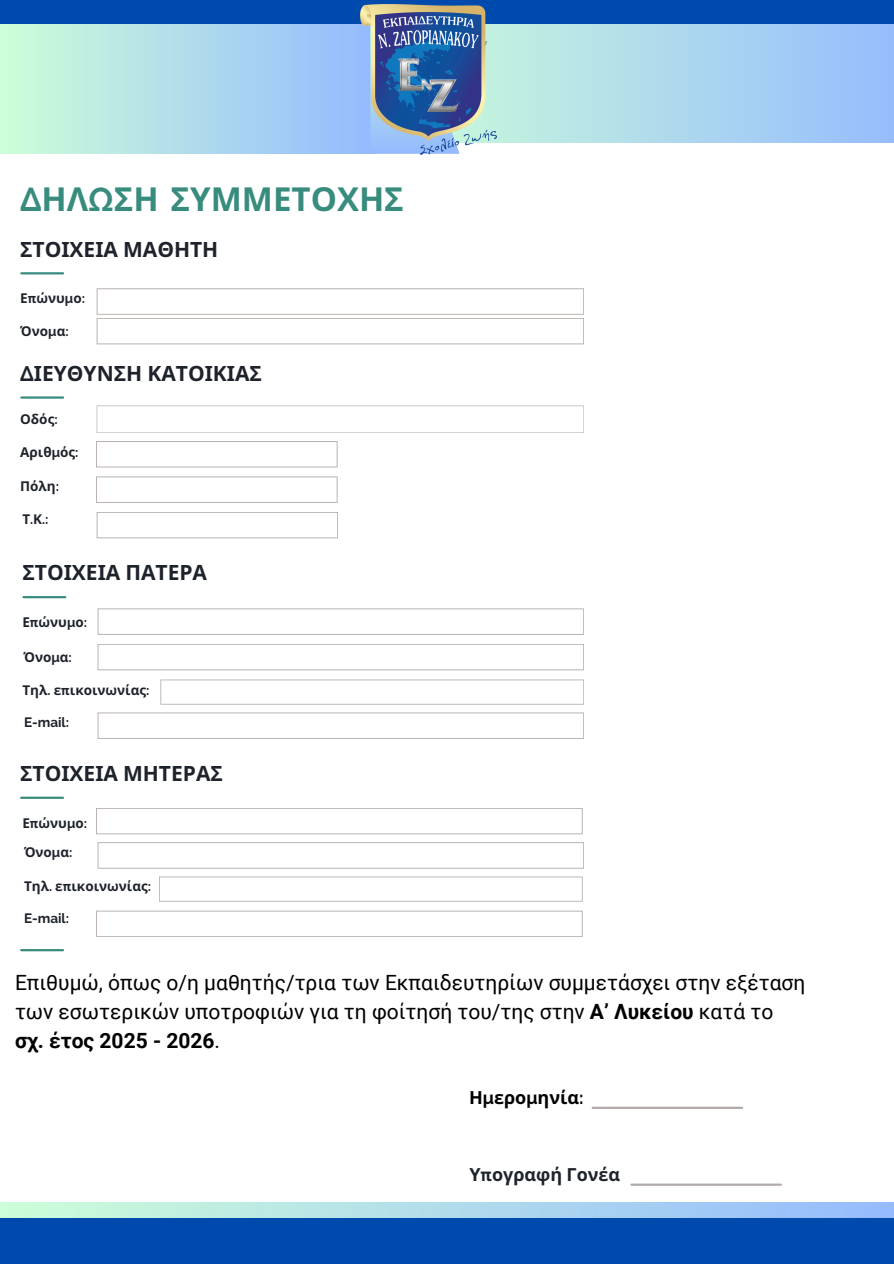
<style>
.page{position:relative;width:894px;height:1264px;background:#fff}
.page>*{position:absolute;margin:0;border:0;box-sizing:border-box;transform-origin:0 0}
.t1{font:700 33px "Noto Sans";color:#388c7d}
.t2{font:21px/29.2px "Roboto";color:#000}
.t3{font:700 21px "Noto Sans";color:#1e232b}
.t4{font:700 18px "Noto Sans";color:#1e232b}
.t5{font:700 18px "Noto Sans";color:#000}
.t6{font:700 13.5px "Noto Sans";color:#1e232b}
.t7{font:700 13.5px "Raleway";color:#1e232b}
.s1{font-family:"Raleway"}
.s2{font-family:"Noto Sans"}
.s3{font-weight:700}
</style>
<div class="page">
<div style="left:0;top:1202px;width:893px;height:61px;background:linear-gradient(to right,#ccfed8,#96bbfe)"></div>
<div style="left:0;top:1218px;width:893px;height:45px;background:#004aad"></div>
<div style="left:0;top:0;width:893px;height:84px;background:#004aad"></div>
<svg style="left:497px;top:25px;width:396px;height:117px"></svg>
<hr style="left:23px;top:596px;width:42px;height:2px;background:#388c7d">
<hr style="left:21px;top:396px;width:42px;height:2px;background:#388c7d">
<div style="left:0;top:25px;width:375px;height:129px;background:linear-gradient(to right,#cdffd8,#94b9ff)"></div>
<hr style="left:21px;top:272px;width:42px;height:2px;background:#388c7d">
<hr style="left:631px;top:1183px;width:149px;height:2px;background:#b2aaa8">
<svg style="left:96px;top:441px;width:241px;height:26px"></svg>
<svg style="left:97px;top:512px;width:241px;height:26px"></svg>
<svg style="left:96px;top:476px;width:241px;height:27px"></svg>
<svg style="left:97px;top:712px;width:487px;height:27px"></svg>
<img style="left:360px;top:4px;width:137px;height:150px">
<svg style="left:97px;top:288px;width:487px;height:56px"></svg>
<svg style="left:97px;top:405px;width:487px;height:28px"></svg>
<svg style="left:97px;top:608px;width:487px;height:27px"></svg>
<svg style="left:97px;top:644px;width:487px;height:26px"></svg>
<svg style="left:160px;top:679px;width:424px;height:25px"></svg>
<hr style="left:21px;top:796px;width:42px;height:3px;background:#388c7d">
<svg style="left:96px;top:808px;width:486px;height:26px"></svg>
<svg style="left:97px;top:842px;width:487px;height:26px"></svg>
<svg style="left:159px;top:876px;width:423px;height:25px"></svg>
<svg style="left:96px;top:910px;width:486px;height:27px"></svg>
<hr style="left:21px;top:949px;width:42px;height:2px;background:#388c7d">
<hr style="left:592px;top:1106px;width:150px;height:2px;background:#b2aaa8">
<p class="t1" style="left:20px;top:176px;width:385px"><span class="s1">Δ</span>ΗΛ<span class="s1">Ω</span>ΣΗ ΣΥΜΜΕΤΟΧΗΣ</p>
<p class="t3" style="left:20px;top:234px;width:200px">ΣΤΟΙΧΕΙΑ ΜΑΘΗΤΗ</p>
<p class="t6" style="left:20px;top:289px;width:66px">Ε<span class="s1">π</span>ώνυ<span class="s1">μ</span>ο<span class="s1">:</span></p>
<p class="t6" style="left:20px;top:321px;width:50px">Όνο<span class="s1">μ</span>α<span class="s1">:</span></p>
<p class="t3" style="left:20px;top:358px;width:243px"><span class="s1">Δ</span>ΙΕΥΘΥΝΣΗ ΚΑΤΟΙΚΙΑΣ</p>
<h1 class="t6" style="left:20px;top:410px;width:39px">Οδός<span class="s1">:</span></h1>
<h2 class="t6" style="left:20px;top:442px;width:60px">Αριθ<span class="s1">μ</span>ός<span class="s1">:</span></h2>
<h1 class="t6" style="left:20px;top:476px;width:40px">Πόλη<span class="s1">:</span></h1>
<p class="t7" style="left:22px;top:511px;width:28px"><span class="s2">Τ</span>.<span class="s2">Κ</span>.:</p>
<h5 class="t3" style="left:22px;top:557px;width:186px">ΣΤΟΙΧΕΙΑ ΠΑΤΕΡΑ</h5>
<p class="t6" style="left:22px;top:613px;width:66px">Ε<span class="s1">π</span>ώνυ<span class="s1">μ</span>ο<span class="s1">:</span></p>
<p class="t6" style="left:23px;top:647px;width:50px">Όνο<span class="s1">μ</span>α<span class="s1">:</span></p>
<p class="t6" style="left:22px;top:680px;width:129px">Τηλ<span class="s1">.</span> ε<span class="s1">π</span>ικοινωνίας<span class="s1">:</span></p>
<h2 class="t7" style="left:24px;top:714px;width:47px">E-mail:</h2>
<p class="t3" style="left:20px;top:758px;width:204px">ΣΤΟΙΧΕΙΑ ΜΗΤΕΡΑΣ</p>
<p class="t6" style="left:22px;top:813px;width:66px">Ε<span class="s1">π</span>ώνυ<span class="s1">μ</span>ο<span class="s1">:</span></p>
<p class="t6" style="left:24px;top:842px;width:50px">Όνο<span class="s1">μ</span>α<span class="s1">:</span></p>
<p class="t6" style="left:24px;top:876px;width:129px">Τηλ<span class="s1">.</span> ε<span class="s1">π</span>ικοινωνίας<span class="s1">:</span></p>
<p class="t7" style="left:24px;top:910px;width:47px">E-mail:</p>
<h2 class="t2" style="left:15px;top:967px;width:791px">Επιθυμώ, όπως ο/η μαθητής/τρια των Εκπαιδευτηρίων συμμετάσχει στην εξέταση των εσωτερικών υποτροφιών για τη φοίτησή του/της στην <span class="s3">Α’ Λυκείου</span> κατά το <span class="s3">σχ. έτος 2025 - 2026</span>.</h2>
<p class="t5" style="left:469px;top:1084px;width:116px">Η<span class="s1">μ</span>ερο<span class="s1">μ</span>ηνία<span class="s1">:</span></p>
<h2 class="t4" style="left:469px;top:1161px;width:152px">Υ<span class="s1">π</span>ογραφή Γονέα</h2>
</div>
